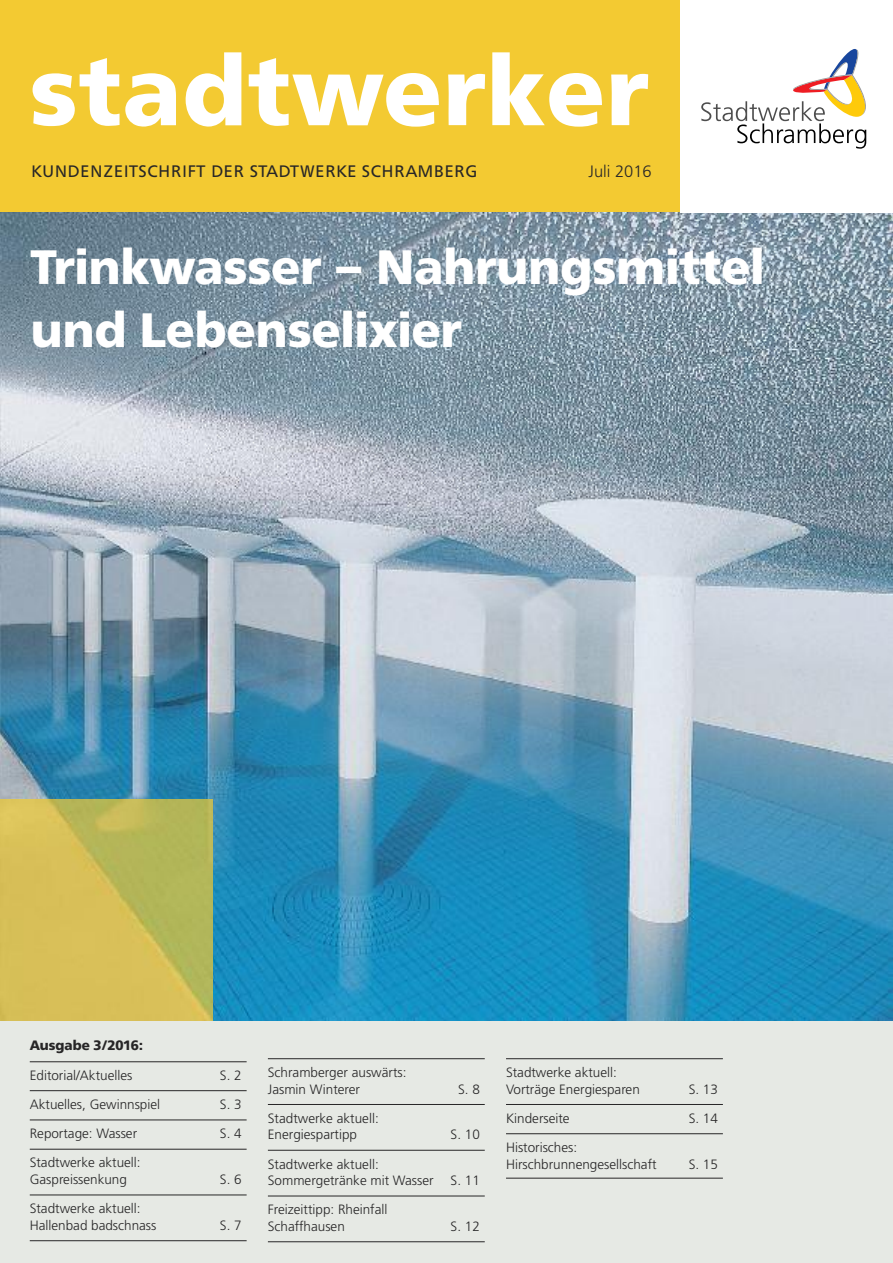
<style>
.page{position:relative;width:893px;height:1263px;background:#fff}
.page>*{position:absolute;margin:0;border:0;box-sizing:border-box;transform-origin:0 0}
.t1{font:900 96px "Frutiger BQ";letter-spacing:.02em;color:#fff}
.t2{font:900 48px/63px "Frutiger BQ";color:#fff}
.t3{font:16.5px "Frutiger BQ";letter-spacing:.075em;color:#272627}
.t4{font:300 16.5px "Frutiger";color:#272627}
.t5{font:300 13.5px/16.5px "Frutiger";color:#272627}
.t6{font:900 13.5px "Frutiger BQ";color:#272627}
</style>
<div class="page">
<div style="left:0;top:289px;width:893px;height:974px;background:#e6e9e4"></div>
<div style="left:0;top:0;width:893px;height:213px;background:#f3ca32"></div>
<img style="left:0;top:213px;width:893px;height:807px">
<div style="left:680px;top:0;width:213px;height:213px;background:#fff"></div>
<svg style="left:701px;top:49px;width:166px;height:100px"></svg>
<hr style="left:30px;top:1061px;width:217px;height:1px;background:#272627">
<hr style="left:30px;top:1090px;width:217px;height:1px;background:#272627">
<hr style="left:30px;top:1119px;width:217px;height:1px;background:#272627">
<hr style="left:30px;top:1149px;width:217px;height:1px;background:#272627">
<hr style="left:30px;top:1194px;width:217px;height:1px;background:#272627">
<hr style="left:30px;top:1240px;width:217px;height:1px;background:#272627">
<hr style="left:268px;top:1058px;width:217px;height:1px;background:#272627">
<hr style="left:268px;top:1104px;width:217px;height:1px;background:#272627">
<hr style="left:268px;top:1150px;width:217px;height:1px;background:#272627">
<hr style="left:268px;top:1195px;width:217px;height:1px;background:#272627">
<hr style="left:268px;top:1241px;width:217px;height:1px;background:#272627">
<hr style="left:506px;top:1058px;width:217px;height:1px;background:#272627">
<hr style="left:506px;top:1104px;width:217px;height:1px;background:#272627">
<hr style="left:506px;top:1133px;width:217px;height:1px;background:#272627">
<hr style="left:506px;top:1178px;width:217px;height:1px;background:#272627">
<img style="left:0;top:799px;width:212px;height:221px">
<h1 class="t1" style="left:30px;top:40px;width:620px">stadtwerker</h1>
<p class="t3" style="left:32px;top:162px;width:447px">KUNDENZEITSCHRIFT DER STADTWERKE SCHRAMBERG</p>
<p class="t4" style="left:589px;top:165px;width:65px">Juli 2016</p>
<h2 class="t2" style="left:31px;top:236px;width:735px">Trinkwasser – Nahrungsmittel und Lebenselixier</h2>
<p class="t6" style="left:30px;top:1038px;width:115px">Ausgabe 3/2016:</p>
<p class="t5" style="left:30px;top:1068px;width:104px">Editorial/Aktuelles</p>
<p class="t5" style="left:220px;top:1068px;width:23px">S. 2</p>
<p class="t5" style="left:30px;top:1097px;width:132px">Aktuelles, Gewinnspiel</p>
<p class="t5" style="left:220px;top:1097px;width:23px">S. 3</p>
<p class="t5" style="left:30px;top:1126px;width:109px">Reportage: Wasser</p>
<p class="t5" style="left:220px;top:1126px;width:23px">S. 4</p>
<p class="t5" style="left:30px;top:1155px;width:112px">Stadtwerke aktuell:<br>Gaspreissenkung</p>
<p class="t5" style="left:220px;top:1172px;width:23px">S. 6</p>
<p class="t5" style="left:268px;top:1065px;width:140px">Schramberger auswärts:<br>Jasmin Winterer</p>
<p class="t5" style="left:268px;top:1111px;width:112px">Stadtwerke aktuell:<br>Energiespartipp</p>
<p class="t5" style="left:268px;top:1156px;width:167px">Stadtwerke aktuell:<br>Sommergetränke mit Wasser</p>
<p class="t5" style="left:458px;top:1081px;width:23px">S. 8</p>
<p class="t5" style="left:451px;top:1127px;width:31px">S. 10</p>
<p class="t5" style="left:451px;top:1173px;width:31px">S. 11</p>
<p class="t5" style="left:506px;top:1065px;width:135px">Stadtwerke aktuell:<br>Vorträge Energiesparen</p>
<p class="t5" style="left:689px;top:1081px;width:31px">S. 13</p>
<p class="t5" style="left:506px;top:1111px;width:65px">Kinderseite</p>
<p class="t5" style="left:689px;top:1111px;width:31px">S. 14</p>
<p class="t5" style="left:506px;top:1140px;width:152px">Historisches:<br>Hirschbrunnengesellschaft</p>
<p class="t5" style="left:689px;top:1156px;width:31px">S. 15</p>
<p class="t5" style="left:30px;top:1201px;width:128px">Stadtwerke aktuell:<br>Hallenbad badschnass</p>
<p class="t5" style="left:220px;top:1218px;width:23px">S. 7</p>
<p class="t5" style="left:268px;top:1202px;width:121px">Freizeittipp: Rheinfall<br>Schaffhausen</p>
<p class="t5" style="left:451px;top:1219px;width:31px">S. 12</p>
</div>
